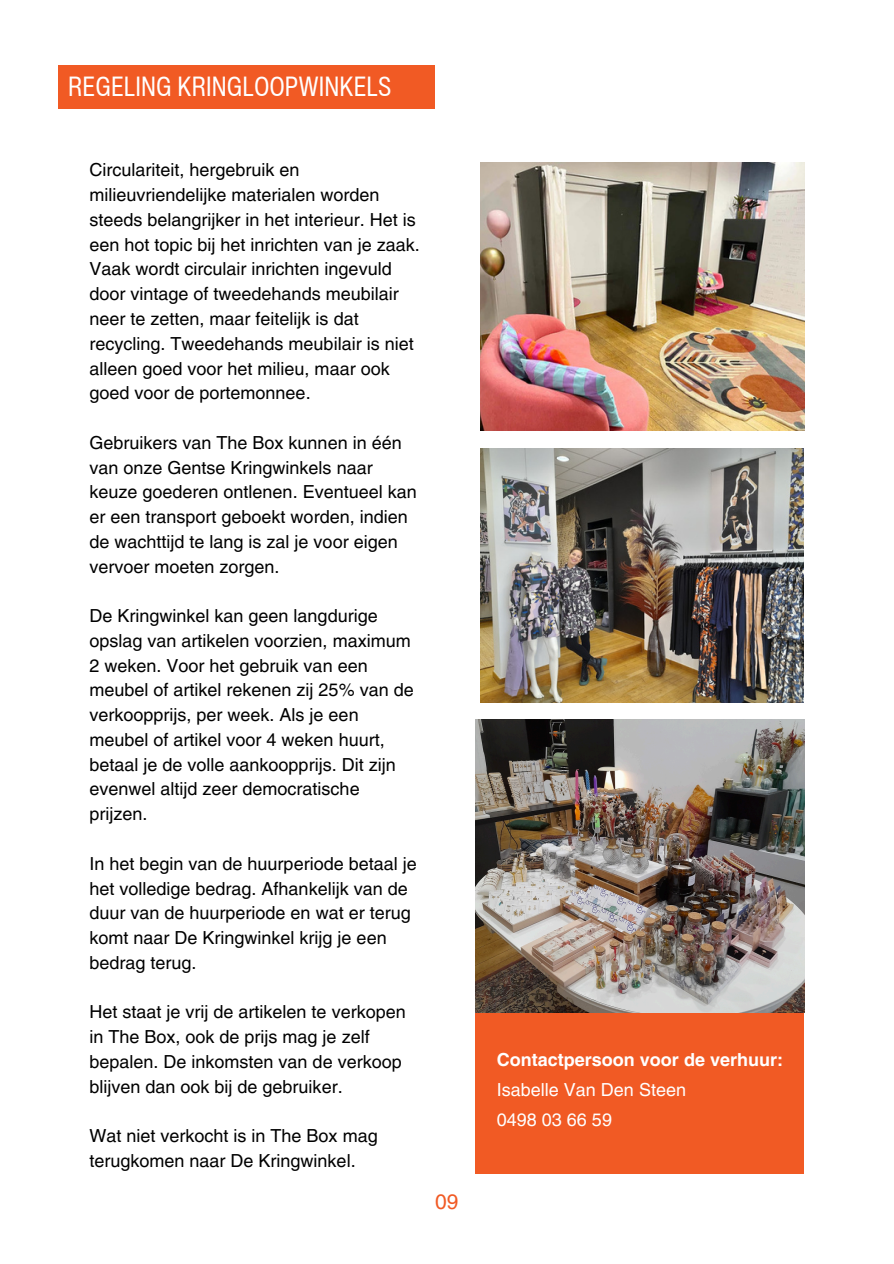
<style>
.page{position:relative;width:894px;height:1264px;background:#fff}
.page>*{position:absolute;margin:0;border:0;box-sizing:border-box;transform-origin:0 0}
.t1{font:condensed 27px "Helvetica Now Text";color:#fff}
.t2{font:21px "Helvetica LT Pro";color:#f15a24}
.t3{font:18px/24.8px "Helvetica LT Pro";color:#000}
.t4{font:18px "Helvetica LT Pro";color:#fff}
.t5{font:700 18px "Helvetica LT Pro";color:#fff}
</style>
<div class="page">
<img style="left:480px;top:162px;width:323px;height:269px">
<img style="left:480px;top:448px;width:323px;height:254px">
<div style="left:58px;top:65px;width:376px;height:44px;background:#f15a24"></div>
<div style="left:475px;top:1012px;width:329px;height:162px;background:#f15a24"></div>
<img style="left:475px;top:719px;width:328px;height:293px">
<p class="t1" style="left:68px;top:66px;width:324px">REGELING KRINGLOOPWINKELS</p>
<p class="t3" style="left:89px;top:159px;width:332px">Circulariteit, hergebruik en milieuvriendelijke materialen worden steeds belangrijker in het interieur. Het is een hot topic bij het inrichten van je zaak.<br>Vaak wordt circulair inrichten ingevuld door vintage of tweedehands meubilair neer te zetten, maar feitelijk is dat recycling. Tweedehands meubilair is niet alleen goed voor het milieu, maar ook goed voor de portemonnee.</p>
<p class="t3" style="left:89px;top:432px;width:329px">Gebruikers van The Box kunnen in één van onze Gentse Kringwinkels naar keuze goederen ontlenen. Eventueel kan er een transport geboekt worden, indien de wachttijd te lang is zal je voor eigen vervoer moeten zorgen.</p>
<p class="t3" style="left:89px;top:605px;width:326px">De Kringwinkel kan geen langdurige opslag van artikelen voorzien, maximum 2 weken. Voor het gebruik van een meubel of artikel rekenen zij 25% van de verkoopprijs, per week. Als je een meubel of artikel voor 4 weken huurt, betaal je de volle aankoopprijs. Dit zijn evenwel altijd zeer democratische prijzen.</p>
<p class="t3" style="left:89px;top:852px;width:329px">In het begin van de huurperiode betaal je het volledige bedrag. Afhankelijk van de duur van de huurperiode en wat er terug komt naar De Kringwinkel krijg je een bedrag terug.</p>
<p class="t3" style="left:89px;top:1001px;width:318px">Het staat je vrij de artikelen te verkopen in The Box, ook de prijs mag je zelf bepalen. De inkomsten van de verkoop blijven dan ook bij de gebruiker.</p>
<p class="t3" style="left:89px;top:1125px;width:290px">Wat niet verkocht is in The Box mag terugkomen naar De Kringwinkel.</p>
<p class="t2" style="left:435px;top:1193px;width:25px">09</p>
<p class="t5" style="left:496px;top:1052px;width:288px">Contactpersoon voor de verhuur:</p>
<p class="t4" style="left:496px;top:1083px;width:191px">Isabelle Van Den Steen</p>
<p class="t4" style="left:496px;top:1113px;width:117px">0498 03 66 59</p>
</div>
